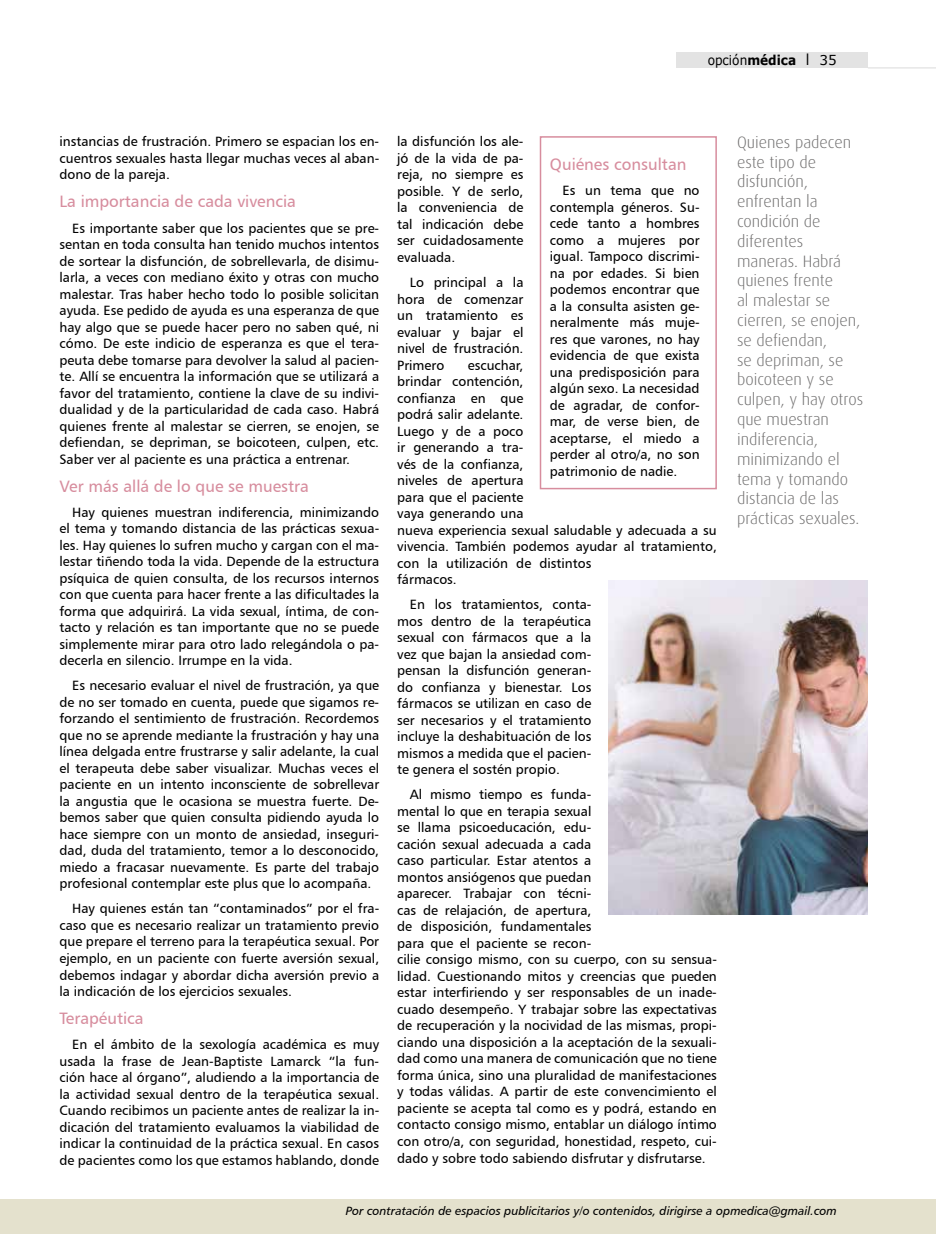
<style>
.page{position:relative;width:936px;height:1234px;background:#fff}
.page>*{position:absolute;margin:0;border:0;box-sizing:border-box;transform-origin:0 0}
.t1{font:300 16.5px/19.8px "Dax";color:#706f6f}
.t2{font:16.5px "Humanist 777 BT Roman B";color:#d78d9e}
.t3{font:13.5px/16.5px "Humanist 777 BT Roman B";color:#000;text-align:justify}
.t4{font:13.5px "Verdana";color:#000;scale:.9 1}
.t5{font:12px "Humanist 777 BT Italic B";color:#000}
.s1{font-weight:700}
.s2{font-size:15px}
</style>
<div class="page">
<div style="left:676px;top:53px;width:191px;height:15px;background:#e3e3e3"></div>
<div style="left:0;top:1199px;width:935px;height:34px;background:#e4e1cd"></div>
<hr style="left:867px;top:67px;width:68px;height:1px;background:#dadada">
<img style="left:608px;top:580px;width:259px;height:334px">
<div style="left:539px;top:136px;width:177px;height:353px;border:2px solid #d78d9e"></div>
<p class="t4" style="left:707px;top:51px;width:145px">opción<span class="s1">médica</span> <span class="s2">l</span> 35</p>
<p class="t3" style="left:60px;top:133px;width:321px">instancias de frustración. Primero se espacian los en&shy;cuentros sexuales hasta llegar muchas veces al aban&shy;dono de la pareja.</p>
<p class="t2" style="left:60px;top:191px;width:238px">La importancia de cada vivencia</p>
<p class="t3" style="left:60px;top:219px;width:321px;text-indent:13px">Es importante saber que los pacientes que se pre&shy;sentan en toda consulta han tenido muchos intentos de sortear la disfunción, de sobrellevarla, de disimu&shy;larla, a veces con mediano éxito y otras con mucho malestar. Tras haber hecho todo lo posible solicitan ayuda. Ese pedido de ayuda es una esperanza de que hay algo que se puede hacer pero no saben qué, ni cómo. De este indicio de esperanza es que el tera&shy;peuta debe tomarse para devolver la salud al pacien&shy;te. Allí se encuentra la información que se utilizará a favor del tratamiento, contiene la clave de su indivi&shy;dualidad y de la particularidad de cada caso. Habrá quienes frente al malestar se cierren, se enojen, se defiendan, se depriman, se boicoteen, culpen, etc.<br>Saber ver al paciente es una práctica a entrenar.</p>
<p class="t2" style="left:60px;top:475px;width:251px">Ver más allá de lo que se muestra</p>
<p class="t3" style="left:60px;top:503px;width:321px;text-indent:13px">Hay quienes muestran indiferencia, minimizando el tema y tomando distancia de las prácticas sexua&shy;les. Hay quienes lo sufren mucho y cargan con el ma&shy;lestar tiñendo toda la vida. Depende de la estructura psíquica de quien consulta, de los recursos internos con que cuenta para hacer frente a las dificultades la forma que adquirirá. La vida sexual, íntima, de con&shy;tacto y relación es tan importante que no se puede simplemente mirar para otro lado relegándola o pa&shy;decerla en silencio. Irrumpe en la vida.</p>
<p class="t3" style="left:60px;top:677px;width:321px;text-indent:13px">Es necesario evaluar el nivel de frustración, ya que de no ser tomado en cuenta, puede que sigamos re&shy;forzando el sentimiento de frustración. Recordemos que no se aprende mediante la frustración y hay una línea delgada entre frustrarse y salir adelante, la cual el terapeuta debe saber visualizar. Muchas veces el paciente en un intento inconsciente de sobrellevar la angustia que le ocasiona se muestra fuerte. De&shy;bemos saber que quien consulta pidiendo ayuda lo hace siempre con un monto de ansiedad, inseguri&shy;dad, duda del tratamiento, temor a lo desconocido, miedo a fracasar nuevamente. Es parte del trabajo profesional contemplar este plus que lo acompaña.</p>
<p class="t3" style="left:60px;top:900px;width:321px;text-indent:13px">Hay quienes están tan “contaminados” por el fra&shy;caso que es necesario realizar un tratamiento previo que prepare el terreno para la terapéutica sexual. Por ejemplo, en un paciente con fuerte aversión sexual, debemos indagar y abordar dicha aversión previo a la indicación de los ejercicios sexuales.</p>
<p class="t2" style="left:60px;top:1007px;width:86px">Terapéutica</p>
<p class="t3" style="left:60px;top:1035px;width:321px;text-indent:13px">En el ámbito de la sexología académica es muy usada la frase de Jean-Baptiste Lamarck “la fun&shy;ción hace al órgano”, aludiendo a la importancia de la actividad sexual dentro de la terapéutica sexual.<br>Cuando recibimos un paciente antes de realizar la in&shy;dicación del tratamiento evaluamos la viabilidad de indicar la continuidad de la práctica sexual. En casos de pacientes como los que estamos hablando, donde</p>
<p class="t3" style="left:397px;top:133px;width:128px">la disfunción los ale&shy;jó de la vida de pa&shy;reja, no siempre es posible. Y de serlo, la conveniencia de tal indicación debe ser cuidadosamente evaluada.</p>
<p class="t3" style="left:397px;top:274px;width:128px;text-indent:13px">Lo principal a la hora de comenzar un tratamiento es evaluar y bajar el nivel de frustración.<br>Primero</p>
<p class="t2" style="left:550px;top:154px;width:138px">Quiénes consultan</p>
<p class="t3" style="left:550px;top:182px;width:151px;text-indent:13px">Es un tema que no contempla géneros. Su&shy;cede tanto a hombres como a mujeres por igual. Tampoco discrimi&shy;na por edades. Si bien podemos encontrar que a la consulta asisten ge&shy;neralmente más muje&shy;res que varones, no hay evidencia de que exista una predisposición para algún sexo. La necesidad de agradar, de confor&shy;mar, de verse bien, de aceptarse, el miedo a perder al otro/a, no son patrimonio de nadie.</p>
<p class="t3" style="left:397px;top:356px;width:321px;text-align:left;text-indent:71px">escuchar,<br>brindar contención,<br>confianza en que<br>podrá salir adelante.<br>Luego y de a poco<br>ir generando a tra-<br>vés de la confianza,<br>niveles de apertura<br>para que el paciente<br>vaya generando una<br>nueva experiencia sexual saludable y adecuada a su vivencia. También podemos ayudar al tratamiento, con la utilización de distintos<br>fármacos.</p>
<p class="t3" style="left:397px;top:596px;width:196px;text-indent:13px">En los tratamientos, conta&shy;mos dentro de la terapéutica sexual con fármacos que a la vez que bajan la ansiedad com&shy;pensan la disfunción generan&shy;do confianza y bienestar. Los fármacos se utilizan en caso de ser necesarios y el tratamiento incluye la deshabituación de los mismos a medida que el pacien&shy;te genera el sostén propio.</p>
<p class="t3" style="left:397px;top:785px;width:321px;text-align:left;text-indent:13px">Al mismo tiempo es funda-<br>mental lo que en terapia sexual<br>se llama psicoeducación, edu-<br>cación sexual adecuada a cada<br>caso particular. Estar atentos a<br>montos ansiógenos que puedan<br>aparecer. Trabajar con técni-<br>cas de relajación, de apertura,<br>de disposición, fundamentales<br>para que el paciente se recon-<br>cilie consigo mismo, con su cuerpo, con su sensua&shy;lidad. Cuestionando mitos y creencias que pueden estar interfiriendo y ser responsables de un inade&shy;cuado desempeño. Y trabajar sobre las expectativas de recuperación y la nocividad de las mismas, propi&shy;ciando una disposición a la aceptación de la sexuali&shy;dad como una manera de comunicación que no tiene forma única, sino una pluralidad de manifestaciones y todas válidas. A partir de este convencimiento el paciente se acepta tal como es y podrá, estando en contacto consigo mismo, entablar un diálogo íntimo con otro/a, con seguridad, honestidad, respeto, cui&shy;dado y sobre todo sabiendo disfrutar y disfrutarse.</p>
<p class="t1" style="left:737px;top:132px;width:128px">Quienes padecen este tipo de disfunción, enfrentan la condición de diferentes maneras. Habrá quienes frente<br>al malestar se cierren, se enojen, se defiendan,<br>se depriman, se boicoteen y se culpen, y hay otros que muestran indiferencia, minimizando el tema y tomando distancia de las prácticas sexuales.</p>
<p class="t5" style="left:346px;top:1202px;width:492px">Por contratación de espacios publicitarios y/o contenidos, dirigirse a opmedica@gmail.com</p>
</div>
